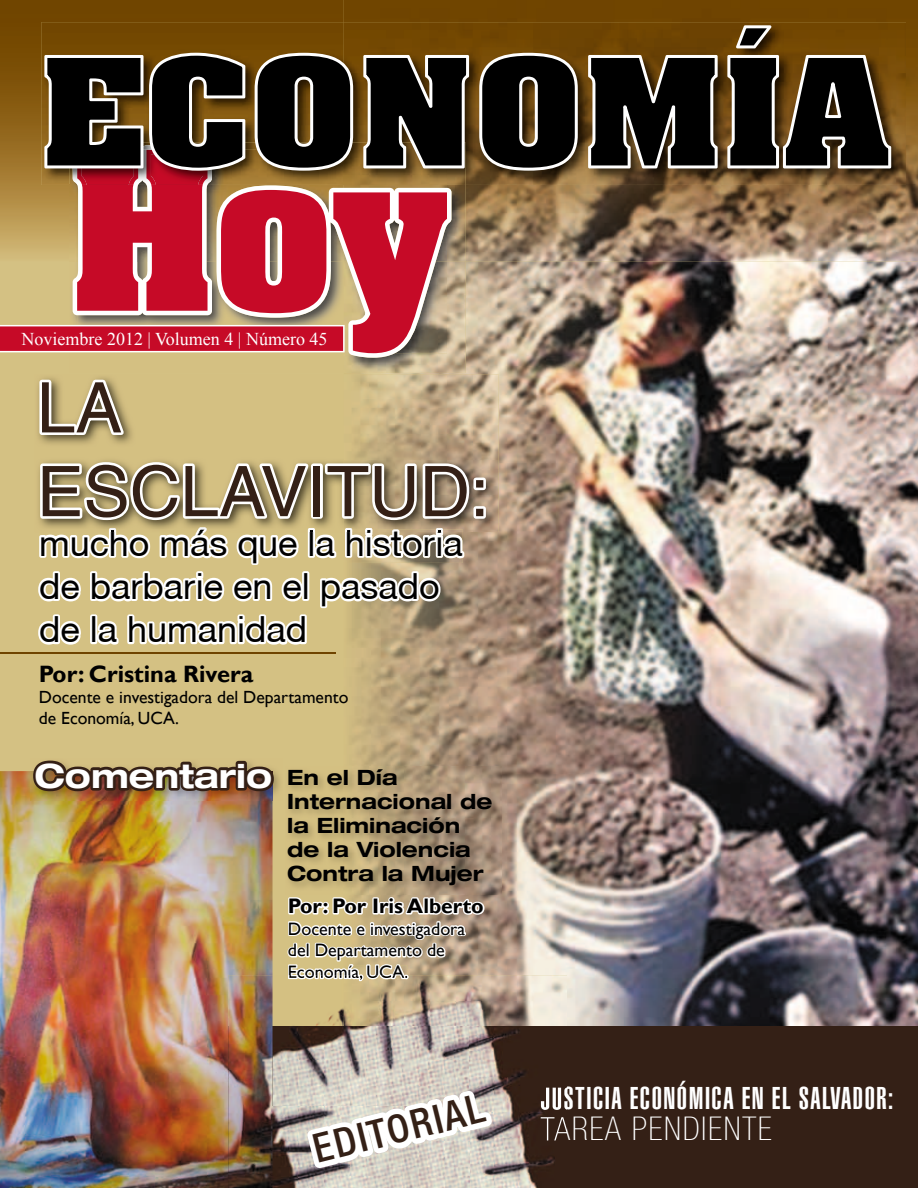
<style>
.page{position:relative;width:918px;height:1188px;background:#fff}
.page>*{position:absolute;margin:0;border:0;box-sizing:border-box;transform-origin:0 0}
.t1{font:700 187.8px "Aachen";color:#c60a27}
.t2{font:69.75px/83.7px "Helvetica LT";color:#342016}
.t3{font:500 condensed 40.05px "Helvetica 67";color:#342016}
.t4{font:36px/43.2px "Helvetica Neue CE";color:#000}
.t5{font:700 expanded 33.6px "Helvetica 73";color:#fff}
.t6{font:100 condensed 32.55px "Helvetica 37";letter-spacing:.05em;color:#fff}
.t7{font:900 extra-condensed 30.75px "Helvetica LT";letter-spacing:.05em;color:#fff}
.t8{font:700 23.7px "Gill Sans";color:#000}
.t9{font:700 expanded 21px/24px "Helvetica 73";color:#000}
.t10{font:700 21px "Gill Sans";color:#000}
.t11{font:18px/21.6px "Gill Sans";color:#000}
.t12{font:18px "Times New Roman";color:#fff}
.t13{font:17.55px/21.1px "Gill Sans";color:#000}
</style>
<div class="page">
<div style="left:0;top:0;width:918px;height:1076px;background:#d4c183"></div>
<img style="left:344px;top:0;width:574px;height:1026px">
<div style="left:0;top:1026px;width:918px;height:162px;background:#342016"></div>
<svg style="left:0;top:0;width:344px;height:254px;background:#8c631d"></svg>
<img style="left:39px;top:374px;width:460px;height:158px">
<svg style="left:37px;top:377px;width:92px;height:61px"></svg>
<svg style="left:38px;top:458px;width:451px;height:190px"></svg>
<hr style="left:0;top:652px;width:336px;height:2px;background:#6f4400">
<img style="left:70px;top:261px;width:396px;height:112px">
<img style="left:70px;top:185px;width:3px;height:69px">
<img style="left:451px;top:185px;width:15px;height:76px">
<svg style="left:73px;top:185px;width:378px;height:173px;background:#918b7d"></svg>
<img style="left:41px;top:22px;width:865px;height:163px">
<img style="left:212px;top:171px;width:132px;height:14px">
<img style="left:344px;top:171px;width:103px;height:14px">
<img style="left:77px;top:171px;width:135px;height:14px">
<svg style="left:44px;top:25px;width:847px;height:146px;background:#42341e"></svg>
<img style="left:289px;top:767px;width:213px;height:128px">
<img style="left:0;top:771px;width:273px;height:417px">
<img style="left:31px;top:795px;width:242px;height:6px">
<img style="left:29px;top:760px;width:249px;height:35px">
<img style="left:228px;top:975px;width:339px;height:213px">
<svg style="left:286px;top:894px;width:201px;height:87px"></svg>
<img style="left:289px;top:975px;width:118px;height:5px">
<img style="left:541px;top:1081px;width:26px;height:29px">
<img style="left:541px;top:1117px;width:26px;height:23px">
<svg style="left:300px;top:1083px;width:199px;height:93px;background:#dad6d1"></svg>
<svg style="left:0;top:325px;width:345px;height:27px;background:#cb223c"></svg>
<h1 class="t1" style="left:69px;top:96px;width:381px">Hoy</h1>
<p class="t12" style="left:22px;top:327px;width:308px">Noviembre 2012 | Volumen 4 | Número 45</p>
<h2 class="t2" style="left:37px;top:366px;width:454px">LA<br>ESCLAVITUD:</h2>
<h3 class="t4" style="left:39px;top:522px;width:425px">mucho más que la historia de barbarie en el pasado de la humanidad</h3>
<p class="t8" style="left:39px;top:659px;width:216px">Por: Cristina Rivera</p>
<p class="t13" style="left:39px;top:687px;width:311px">Docente e investigadora del Departamento de Economía, UCA.</p>
<h3 class="t5" style="left:35px;top:755px;width:239px">Comentario</h3>
<p class="t9" style="left:287px;top:765px;width:207px">En el Día<br>Internacional de la Eliminación de la Violencia<br>Contra la Mujer</p>
<p class="t10" style="left:288px;top:893px;width:197px">Por: Por Iris Alberto</p>
<p class="t11" style="left:288px;top:918px;width:179px">Docente e investigadora del Departamento de<br>Economía, UCA.</p>
<h3 class="t3" style="left:308px;top:1126px;width:176px;rotate:-14deg">EDITORIAL</h3>
<h3 class="t7" style="left:540px;top:1081px;width:355px">JUSTICIA ECONÓMICA EN EL SALVADOR:</h3>
<h3 class="t6" style="left:541px;top:1111px;width:233px">TAREA PENDIENTE</h3>
</div>
